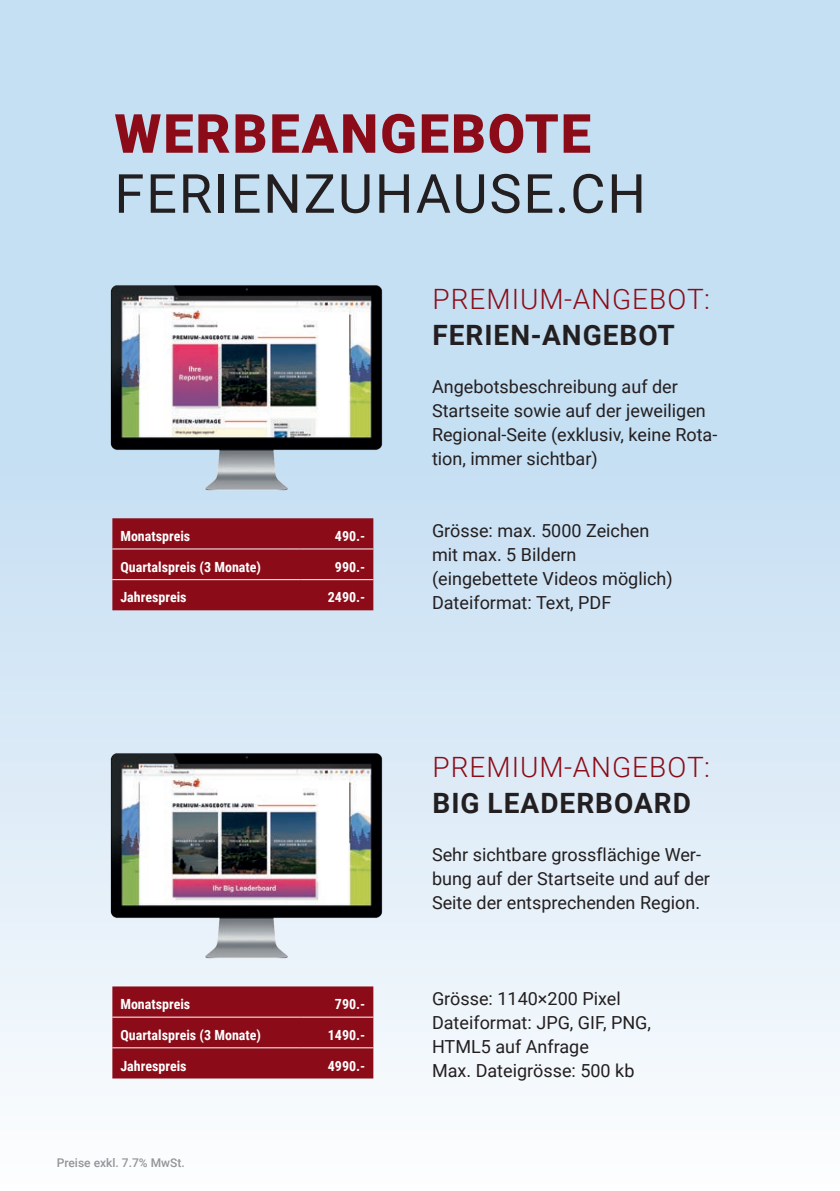
<style>
.page{position:relative;width:840px;height:1191px;background:#fff}
.page>*{position:absolute;margin:0;border:0;box-sizing:border-box;transform-origin:0 0}
.t1{font:54px "Roboto";letter-spacing:.035em;color:#231f20}
.t2{font:900 54px "Roboto";letter-spacing:.035em;color:#8b0c18}
.t3{font:300 28px "Roboto";letter-spacing:.035em;color:#8b0c18}
.t4{font:700 28px "Roboto";letter-spacing:.035em;color:#231f20}
.t5{font:18px/24px "Roboto";color:#231f20}
.t6{font:700 14px "Roboto Condensed";color:#fff}
.t7{font:500 12px "Roboto";color:#939598}
</style>
<div class="page">
<div style="left:0;top:0;width:839px;height:1191px;background:linear-gradient(to bottom,#b8d8f0,#f4f8fc)"></div>
<div style="left:112px;top:518px;width:261px;height:92px;background:#8b0c18"></div>
<hr style="left:112px;top:548px;width:188px;height:1px;background:#fff">
<hr style="left:300px;top:548px;width:73px;height:1px;background:#fff">
<hr style="left:112px;top:579px;width:188px;height:1px;background:#fff">
<hr style="left:300px;top:579px;width:73px;height:1px;background:#fff">
<div style="left:112px;top:986px;width:261px;height:92px;background:#8b0c18"></div>
<hr style="left:112px;top:1016px;width:188px;height:1px;background:#fff">
<hr style="left:300px;top:1016px;width:73px;height:1px;background:#fff">
<hr style="left:112px;top:1047px;width:188px;height:1px;background:#fff">
<hr style="left:300px;top:1047px;width:73px;height:1px;background:#fff">
<img style="left:57px;top:266px;width:375px;height:226px">
<img style="left:57px;top:734px;width:375px;height:226px">
<h1 class="t2" style="left:114px;top:96px;width:478px">WERBEANGEBOTE</h1>
<h1 class="t1" style="left:114px;top:156px;width:532px">FERIENZUHAUSE.CH</h1>
<p class="t6" style="left:120px;top:526px;width:71px">Monatspreis</p>
<p class="t6" style="left:335px;top:526px;width:32px">490.-</p>
<p class="t6" style="left:120px;top:557px;width:142px">Quartalspreis (3 Monate)</p>
<p class="t6" style="left:335px;top:557px;width:32px">990.-</p>
<p class="t6" style="left:120px;top:587px;width:68px">Jahrespreis</p>
<p class="t6" style="left:327px;top:587px;width:39px">2490.-</p>
<p class="t6" style="left:120px;top:994px;width:71px">Monatspreis</p>
<p class="t6" style="left:335px;top:994px;width:32px">790.-</p>
<p class="t6" style="left:120px;top:1025px;width:142px">Quartalspreis (3 Monate)</p>
<p class="t6" style="left:327px;top:1025px;width:39px">1490.-</p>
<p class="t6" style="left:120px;top:1055px;width:68px">Jahrespreis</p>
<p class="t6" style="left:327px;top:1055px;width:39px">4990.-</p>
<p class="t7" style="left:57px;top:1154px;width:129px">Preise exkl. 7.7% MwSt.</p>
<h2 class="t3" style="left:432px;top:279px;width:279px">PREMIUM-ANGEBOT:</h2>
<h2 class="t4" style="left:432px;top:315px;width:244px">FERIEN-ANGEBOT</h2>
<p class="t5" style="left:432px;top:374px;width:287px">Angebotsbeschreibung auf der<br>Startseite sowie auf der jeweiligen<br>Regional-Seite (exklusiv, keine Rota&shy;tion, immer sichtbar)</p>
<p class="t5" style="left:432px;top:518px;width:242px">Grösse: max. 5000 Zeichen mit max. 5 Bildern (eingebettete Videos möglich)<br>Dateiformat: Text, PDF</p>
<h2 class="t3" style="left:432px;top:747px;width:279px">PREMIUM-ANGEBOT:</h2>
<h2 class="t4" style="left:432px;top:783px;width:260px">BIG LEADERBOARD</h2>
<p class="t5" style="left:432px;top:842px;width:279px">Sehr sichtbare grossflächige Wer&shy;bung auf der Startseite und auf der<br>Seite der entsprechenden Region.</p>
<p class="t5" style="left:432px;top:986px;width:220px">Grösse: 1140×200 Pixel<br>Dateiformat: JPG, GIF, PNG,<br>HTML5 auf Anfrage<br>Max. Dateigrösse: 500 kb</p>
</div>
